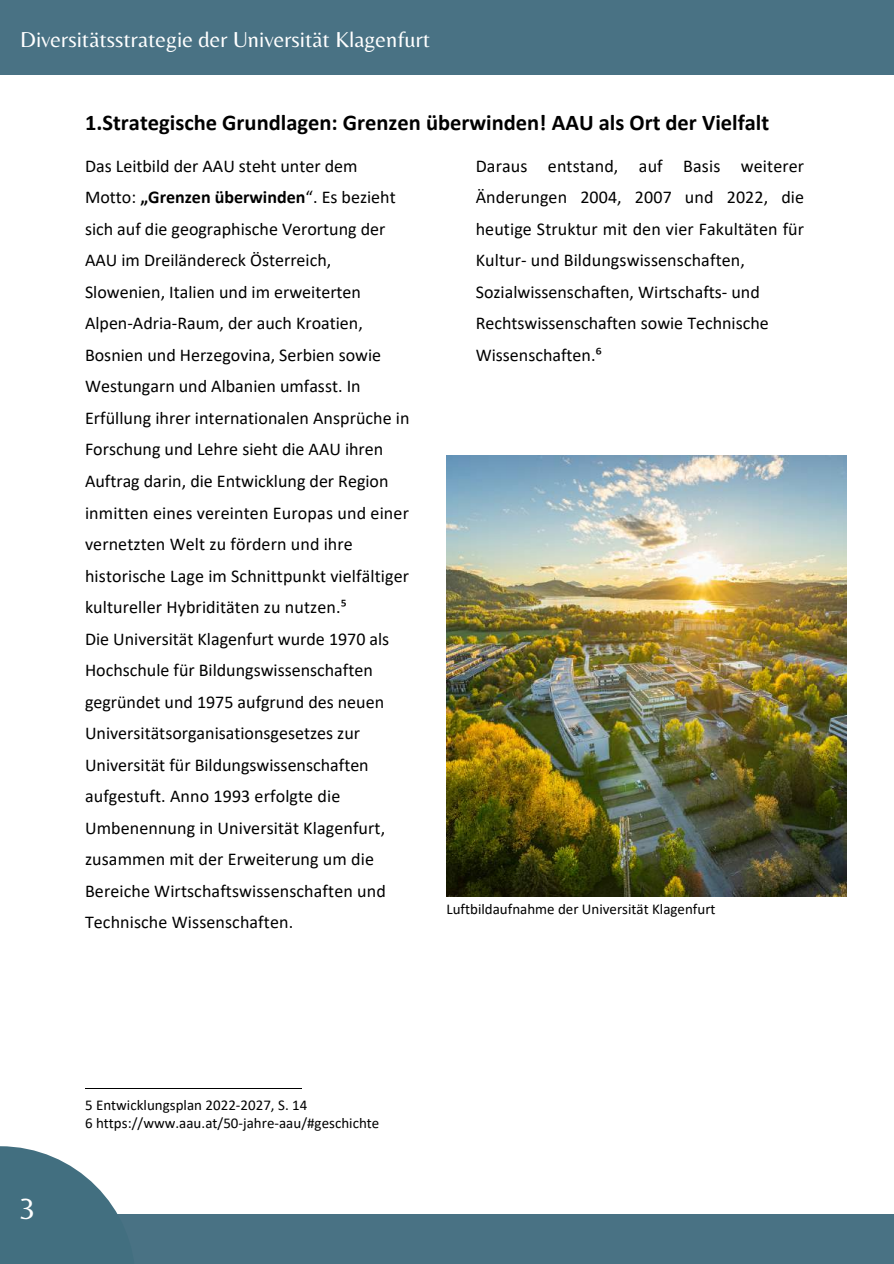
<style>
.page{position:relative;width:894px;height:1264px;background:#fff}
.page>*{position:absolute;margin:0;border:0;box-sizing:border-box;transform-origin:0 0}
.t1{font:30px "Belleza";color:#fff}
.t2{font:700 22.5px "Calibri";color:#000}
.t3{font:22.5px "Belleza";color:#fff}
.t4{font:18px/31.5px "Calibri";color:#000}
.t5{font:15px/18px "Calibri";color:#000}
.s1{font-weight:700}
</style>
<div class="page">
<hr style="left:85px;top:1088px;width:216px;height:1px;background:#000">
<div style="left:0;top:0;width:893px;height:75px;background:#497284"></div>
<div style="left:0;top:1214px;width:893px;height:49px;background:#497284"></div>
<svg style="left:0;top:1146px;width:118px;height:68px;fill:#426f80"></svg>
<img style="left:446px;top:455px;width:400px;height:441px">
<p class="t3" style="left:20px;top:26px;width:411px">Diversitätsstrategie der Universität Klagenfurt</p>
<p class="t2" style="left:85px;top:113px;width:685px">1.Strategische Grundlagen: Grenzen überwinden! AAU als Ort der Vielfalt</p>
<p class="t4" style="left:85px;top:152px;width:326px">Das Leitbild der AAU steht unter dem Motto: <span class="s1">„Grenzen überwinden</span>“. Es bezieht sich auf die geographische Verortung der AAU im Dreiländereck Österreich, Slowenien, Italien und im erweiterten Alpen-Adria-Raum, der auch Kroatien, Bosnien und Herzegovina, Serbien sowie Westungarn und Albanien umfasst. In Erfüllung ihrer internationalen Ansprüche in Forschung und Lehre sieht die AAU ihren Auftrag darin, die Entwicklung der Region inmitten eines vereinten Europas und einer vernetzten Welt zu fördern und ihre historische Lage im Schnittpunkt vielfältiger kultureller Hybriditäten zu nutzen.⁵<br>Die Universität Klagenfurt wurde 1970 als Hochschule für Bildungswissenschaften gegründet und 1975 aufgrund des neuen Universitätsorganisationsgesetzes zur Universität für Bildungswissenschaften aufgestuft. Anno 1993 erfolgte die Umbenennung in Universität Klagenfurt, zusammen mit der Erweiterung um die Bereiche Wirtschaftswissenschaften und Technische Wissenschaften.</p>
<p class="t4" style="left:475px;top:152px;width:330px">Daraus entstand, auf Basis weiterer Änderungen 2004, 2007 und 2022, die heutige Struktur mit den vier Fakultäten für Kultur- und Bildungswissenschaften, Sozialwissenschaften, Wirtschafts- und Rechtswissenschaften sowie Technische Wissenschaften.⁶</p>
<p class="t5" style="left:446px;top:900px;width:270px">Luftbildaufnahme der Universität Klagenfurt</p>
<h1 class="t1" style="left:20px;top:1188px;width:17px">3</h1>
<p class="t5" style="left:85px;top:1097px;width:296px">5 Entwicklungsplan 2022-2027, S. 14<br>6 https://www.aau.at/50-jahre-aau/#geschichte</p>
</div>
